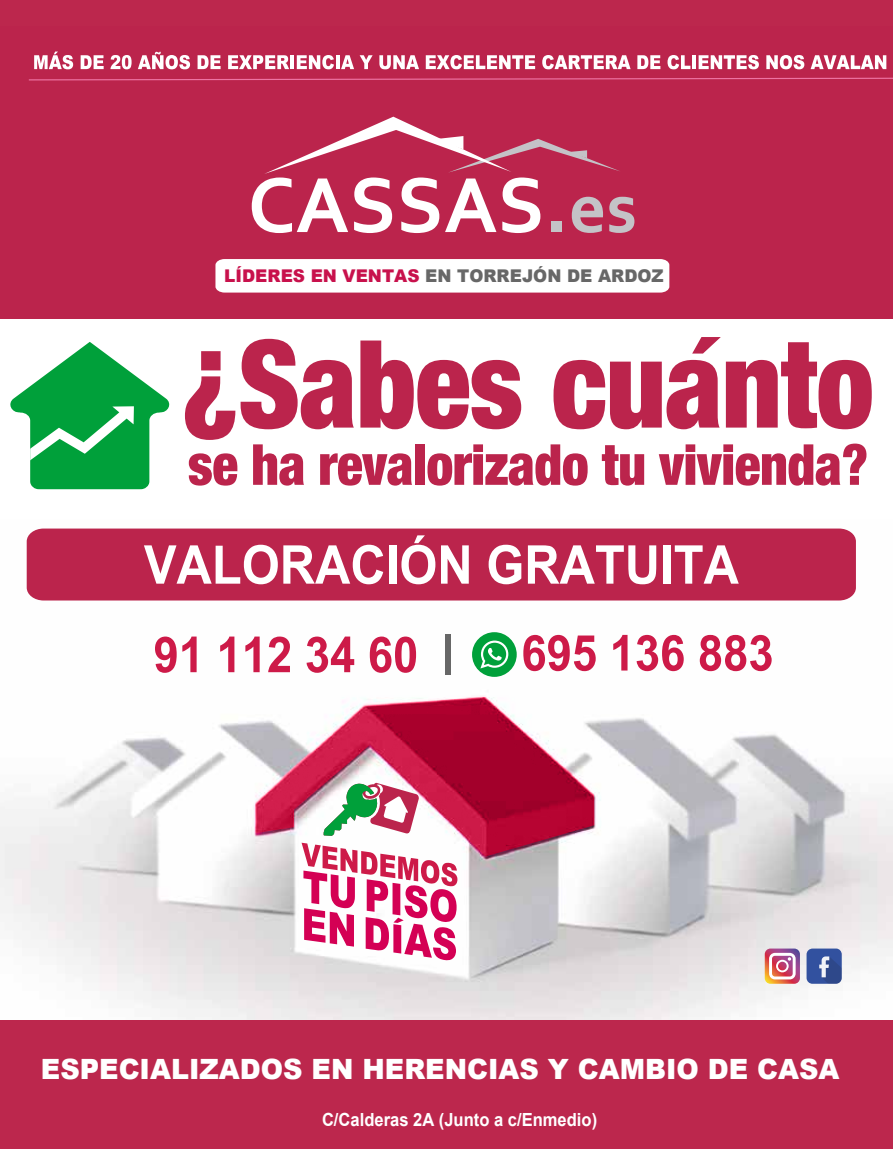
<style>
.page{position:relative;width:893px;height:1149px;background:#fff}
.page>*{position:absolute;margin:0;border:0;box-sizing:border-box;transform-origin:0 0}
.t1{font:700 81.9px "Corbel";color:#fff}
.t2{font:900 27.9px "Arial";color:#fff;scale:.96 1}
.t3{font:700 18.15px "Arial";color:#fff;scale:.91 1}
.t4{font:900 17.55px "Arial";color:#676767;scale:.96 1}
.s1{color:#c4c3c7}
.s2{font-size:72.75px;color:#c4c3c7}
.s3{color:#c8114c}
</style>
<div class="page">
<div style="left:0;top:24px;width:893px;height:1124px;background:#bb244c"></div>
<svg style="left:34px;top:52px;width:39px;height:17px"></svg>
<svg style="left:81px;top:55px;width:23px;height:14px"></svg>
<svg style="left:110px;top:55px;width:22px;height:14px"></svg>
<svg style="left:138px;top:52px;width:52px;height:17px"></svg>
<svg style="left:198px;top:55px;width:23px;height:14px"></svg>
<svg style="left:228px;top:55px;width:61px;height:14px"></svg>
<hr style="left:290px;top:55px;width:4px;height:14px;background:#fff">
<svg style="left:297px;top:55px;width:37px;height:14px"></svg>
<hr style="left:336px;top:55px;width:4px;height:14px;background:#fff">
<svg style="left:341px;top:55px;width:13px;height:14px"></svg>
<svg style="left:360px;top:55px;width:13px;height:14px"></svg>
<svg style="left:379px;top:55px;width:40px;height:14px"></svg>
<svg style="left:426px;top:55px;width:109px;height:14px"></svg>
<svg style="left:542px;top:55px;width:89px;height:14px"></svg>
<svg style="left:637px;top:55px;width:23px;height:14px"></svg>
<svg style="left:667px;top:55px;width:23px;height:14px"></svg>
<hr style="left:692px;top:55px;width:4px;height:14px;background:#fff">
<svg style="left:699px;top:55px;width:60px;height:14px"></svg>
<svg style="left:766px;top:55px;width:38px;height:14px"></svg>
<svg style="left:811px;top:55px;width:75px;height:14px"></svg>
<div style="left:215px;top:259px;width:454px;height:33px;background:#fff"></div>
<svg style="left:265px;top:117px;width:354px;height:57px"></svg>
<div style="left:0;top:319px;width:893px;height:829px;background:#fff"></div>
<img style="left:0;top:539px;width:893px;height:481px">
<svg style="left:255px;top:695px;width:339px;height:161px"></svg>
<svg style="left:323px;top:781px;width:96px;height:54px"></svg>
<svg style="left:302px;top:842px;width:155px;height:118px"></svg>
<svg style="left:10px;top:342px;width:160px;height:147px"></svg>
<svg style="left:189px;top:453px;width:48px;height:32px"></svg>
<svg style="left:253px;top:444px;width:51px;height:41px"></svg>
<svg style="left:320px;top:453px;width:92px;height:32px"></svg>
<div style="left:415px;top:444px;width:10px;height:40px;background:#bb244c"></div>
<svg style="left:427px;top:444px;width:161px;height:41px"></svg>
<svg style="left:602px;top:445px;width:42px;height:40px"></svg>
<svg style="left:659px;top:443px;width:207px;height:42px"></svg>
<svg style="left:185px;top:351px;width:50px;height:89px"></svg>
<svg style="left:241px;top:339px;width:113px;height:90px"></svg>
<svg style="left:360px;top:340px;width:161px;height:89px"></svg>
<div style="left:27px;top:528px;width:829px;height:72px;background:#bb244c"></div>
<svg style="left:144px;top:544px;width:239px;height:40px"></svg>
<div style="left:389px;top:545px;width:7px;height:38px;background:#fff"></div>
<svg style="left:401px;top:535px;width:34px;height:49px"></svg>
<svg style="left:441px;top:545px;width:28px;height:38px"></svg>
<svg style="left:489px;top:544px;width:32px;height:40px"></svg>
<svg style="left:528px;top:545px;width:128px;height:39px"></svg>
<div style="left:663px;top:545px;width:8px;height:38px;background:#fff"></div>
<svg style="left:675px;top:545px;width:64px;height:38px"></svg>
<svg style="left:523px;top:634px;width:73px;height:37px"></svg>
<svg style="left:613px;top:634px;width:14px;height:36px"></svg>
<svg style="left:637px;top:634px;width:47px;height:37px"></svg>
<svg style="left:700px;top:634px;width:72px;height:37px"></svg>
<div style="left:472px;top:632px;width:45px;height:44px;background:#00a03a;border-radius:50%"></div>
<svg style="left:480px;top:640px;width:28px;height:28px"></svg>
<svg style="left:155px;top:636px;width:42px;height:36px"></svg>
<svg style="left:220px;top:636px;width:14px;height:36px"></svg>
<svg style="left:245px;top:636px;width:15px;height:36px"></svg>
<svg style="left:268px;top:636px;width:22px;height:36px"></svg>
<svg style="left:307px;top:636px;width:47px;height:36px"></svg>
<svg style="left:370px;top:636px;width:46px;height:36px"></svg>
<div style="left:806px;top:948px;width:36px;height:35px;background:#32519f;border-radius:6px"></div>
<svg style="left:819px;top:956px;width:23px;height:27px"></svg>
<div style="left:445px;top:634px;width:5px;height:40px;background:#676767"></div>
<svg style="left:553px;top:337px;width:319px;height:92px"></svg>
<svg style="left:29px;top:77px;width:864px;height:4px"></svg>
<svg style="left:765px;top:948px;width:35px;height:35px"></svg>
<div style="left:0;top:1020px;width:893px;height:128px;background:#bc274d"></div>
<div style="left:0;top:0;width:893px;height:26px;background:#bc274d"></div>
<h1 class="t1" style="left:248px;top:154px;width:391px">CASSAS<span class="s1">.</span><span class="s2">es</span></h1>
<p class="t4" style="left:224px;top:263px;width:459px"><span class="s3">LÍDERES EN VENTAS</span> EN TORREJÓN DE ARDOZ</p>
<h2 class="t2" style="left:41px;top:1048px;width:833px">ESPECIALIZADOS EN HERENCIAS Y CAMBIO DE CASA</h2>
<p class="t3" style="left:322px;top:1106px;width:304px">C/Calderas 2A (Junto a c/Enmedio)</p>
<p class="t3" style="left:319px;top:1114px;width:304px">C/Calderas 2A (Junto a c/Enmedio)</p>
</div>
